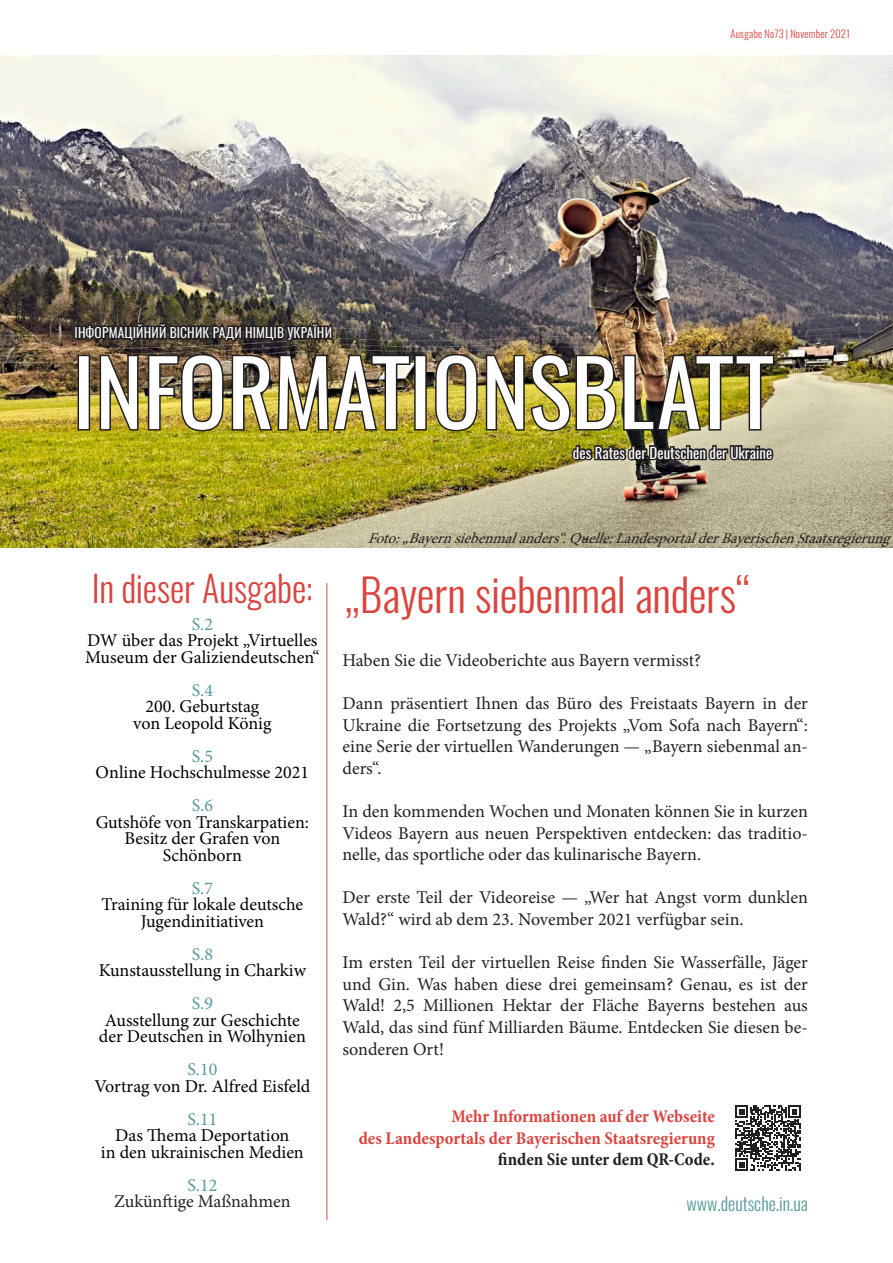
<style>
.page{position:relative;width:893px;height:1263px;background:#fff}
.page>*{position:absolute;margin:0;border:0;box-sizing:border-box;transform-origin:0 0}
.t1{font:italic 90px "Oswald";color:#fff}
.t2{font:300 45px "Oswald";letter-spacing:-.01em;color:#da443f}
.t3{font:300 36px "Oswald";letter-spacing:-.005em;color:#da443f}
.t4{font:18px/21.6px "Minion Pro";color:#231f20;text-align:justify}
.t5{font:18px/16.5px "Minion Pro";color:#000;text-align:center}
.t6{font:700 condensed 18px/21.6px "Minion Pro";color:#da443f;text-align:right}
.t7{font:18px "Minion Pro";color:#55999b}
.t8{font:700 condensed 18px "Minion Pro";color:#231f20}
.t9{font:300 18px "Oswald";color:#55999b}
.t10{font:italic 15px "Minion Pro";color:#231f20}
.t11{font:italic 15px "Oswald";color:#fff}
.t12{font:italic 13.5px "Oswald";letter-spacing:.01em;color:#fcfcfc}
.t13{font:300 10.5px "Oswald";letter-spacing:.02em;color:#da443f}
</style>
<div class="page">
<img style="left:0;top:55px;width:893px;height:493px">
<hr style="left:326px;top:583px;width:1px;height:637px;background:#da443f">
<div style="left:74px;top:326px;width:4px;height:14px;border:3px solid #231f20"></div>
<img style="left:76px;top:267px;width:336px;height:166px">
<div style="left:414px;top:355px;width:13px;height:76px;border:3px solid #231f20"></div>
<img style="left:434px;top:314px;width:342px;height:165px">
<svg style="left:735px;top:1105px;width:66px;height:66px"></svg>
<p class="t13" style="left:730px;top:27px;width:122px">Ausgabe No73 | November 2021</p>
<p class="t12" style="left:75px;top:323px;width:261px">ІНФОРМАЦІЙНИЙ ВІСНИК РАДИ НІМЦІВ УКРАЇНИ</p>
<p class="t1" style="left:75px;top:330px;width:701px">INFORMATIONSBLATT</p>
<p class="t11" style="left:573px;top:442px;width:203px">des Rates der Deutschen der Ukraine</p>
<p class="t3" style="left:92px;top:564px;width:222px">In dieser Ausgabe:</p>
<p class="t7" style="left:192px;top:612px;width:23px">S.2</p>
<p class="t5" style="left:85px;top:632px;width:236px;text-align:left">DW über das Projekt „Virtuelles<br>Museum der Galiziendeutschen“</p>
<p class="t7" style="left:192px;top:678px;width:23px">S.4</p>
<p class="t5" style="left:133px;top:698px;width:140px">200. Geburtstag von Leopold König</p>
<p class="t7" style="left:192px;top:744px;width:23px">S.5</p>
<p class="t5" style="left:96px;top:764px;width:215px">Online Hochschulmesse 2021</p>
<p class="t7" style="left:192px;top:793px;width:23px">S.6</p>
<p class="t5" style="left:96px;top:814px;width:215px">Gutshöfe von Transkarpatien:<br>Besitz der Grafen von</p>
<p class="t5" style="left:163px;top:847px;width:81px">Schönborn</p>
<p class="t7" style="left:192px;top:876px;width:23px">S.7</p>
<p class="t5" style="left:102px;top:896px;width:203px">Training für lokale deutsche<br>Jugendinitiativen</p>
<p class="t7" style="left:192px;top:942px;width:23px">S.8</p>
<p class="t5" style="left:99px;top:962px;width:209px">Kunstausstellung in Charkiw</p>
<p class="t7" style="left:192px;top:991px;width:23px">S.9</p>
<p class="t5" style="left:105px;top:1012px;width:196px">Ausstellung zur Geschichte</p>
<p class="t5" style="left:99px;top:1028px;width:208px">der Deutschen in Wolhynien</p>
<p class="t7" style="left:187px;top:1057px;width:31px">S.10</p>
<p class="t5" style="left:94px;top:1078px;width:218px">Vortrag von Dr. Alfred Eisfeld</p>
<p class="t7" style="left:187px;top:1107px;width:31px">S.11</p>
<p class="t5" style="left:115px;top:1127px;width:176px">Das Thema Deportation</p>
<p class="t5" style="left:101px;top:1144px;width:204px">in den ukrainischen Medien</p>
<p class="t7" style="left:187px;top:1173px;width:31px">S.12</p>
<p class="t4" style="left:114px;top:1191px;width:178px">Zukünftige Maßnahmen</p>
<p class="t10" style="left:368px;top:528px;width:530px">Foto:„Bayernsiebenmalanders“.Quelle:LandesportalderBayerischenStaatsregierung</p>
<p class="t2" style="left:343px;top:564px;width:410px">„Bayern siebenmal anders“</p>
<p class="t4" style="left:343px;top:649px;width:360px">Haben Sie die Videoberichte aus Bayern vermisst?</p>
<p class="t4" style="left:343px;top:693px;width:467px">Dann präsentiert Ihnen das Büro des Freistaats Bayern in der Ukraine die Fortsetzung des Projekts „Vom Sofa nach Bayern“: eine Serie der virtuellen Wanderungen — „Bayern siebenmal an&shy;ders“.</p>
<p class="t4" style="left:343px;top:801px;width:467px">In den kommenden Wochen und Monaten können Sie in kurzen Videos Bayern aus neuen Perspektiven entdecken: das traditio&shy;nelle, das sportliche oder das kulinarische Bayern.</p>
<p class="t4" style="left:343px;top:887px;width:467px">Der erste Teil der Videoreise — „Wer hat Angst vorm dunklen<br>Wald?“ wird ab dem 23. November 2021 verfügbar sein.</p>
<p class="t4" style="left:343px;top:952px;width:467px">Im ersten Teil der virtuellen Reise finden Sie Wasserfälle, Jäger und Gin. Was haben diese drei gemeinsam? Genau, es ist der Wald! 2,5 Millionen Hektar der Fläche Bayerns bestehen aus Wald, das sind fünf Milliarden Bäume. Entdecken Sie diesen be&shy;sonderen Ort!</p>
<p class="t6" style="left:359px;top:1105px;width:358px">Mehr Informationen auf der Webseite<br>des Landesportals der Bayerischen Staatsregierung</p>
<p class="t8" style="left:498px;top:1147px;width:218px">finden Sie unter dem QR-Code.</p>
<p class="t9" style="left:686px;top:1192px;width:123px">www.deutsche.in.ua</p>
</div>
